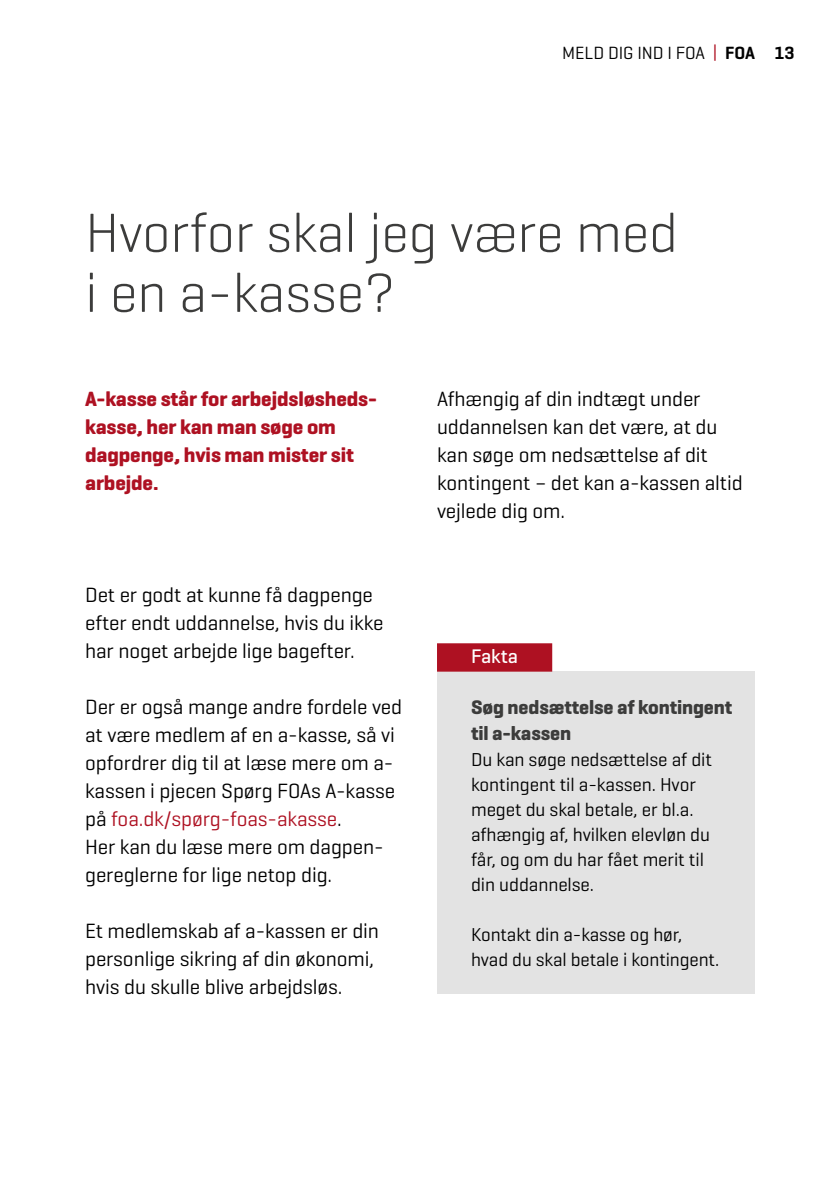
<style>
.page{position:relative;width:840px;height:1191px;background:#fff}
.page>*{position:absolute;margin:0;border:0;box-sizing:border-box;transform-origin:0 0}
.t1{font:300 56px/60px "Geogrotesque";letter-spacing:-.005em;color:#3c3c3b}
.t2{font:21px/28px "Geogrotesque";letter-spacing:-.005em;color:#000}
.t3{font:700 21px/28px "Geogrotesque";letter-spacing:-.005em;color:#ae1122}
.t4{font:700 20px/26px "Geogrotesque";letter-spacing:-.005em;color:#3c3c3b}
.t5{font:500 20px "Geogrotesque";color:#fff}
.t6{font:19px/25px "Geogrotesque";letter-spacing:-.005em;color:#000}
.t7{font:18px "Geogrotesque";letter-spacing:-.005em;color:#000}
.s1{color:#ae1122}
.s2{font-weight:600}
</style>
<div class="page">
<div style="left:437px;top:671px;width:317px;height:323px;background:#e3e3e3"></div>
<div style="left:437px;top:643px;width:115px;height:28px;background:#ae1122"></div>
<p class="t7" style="left:562px;top:42px;width:234px">MELD DIG IND I FOA <span class="s1">|</span> <span class="s2">FOA 13</span></p>
<h1 class="t1" style="left:85px;top:201px;width:594px">Hvorfor skal jeg være med i en a-kasse?</h1>
<p class="t3" style="left:85px;top:385px;width:293px">A-kasse står for arbejdsløsheds&shy;kasse, her kan man søge om dagpenge, hvis man mister sit arbejde.</p>
<p class="t2" style="left:85px;top:580px;width:300px">Det er godt at kunne få dagpenge efter endt uddannelse, hvis du ikke har noget arbejde lige bagefter.</p>
<p class="t2" style="left:85px;top:692px;width:318px">Der er også mange andre fordele ved at være medlem af en a-kasse, så vi opfordrer dig til at læse mere om a&shy;kassen i pjecen Spørg FOAs A-kasse på <span class="s1">foa.dk/spørg-foas-akasse</span>.<br>Her kan du læse mere om dagpen&shy;gereglerne for lige netop dig.</p>
<p class="t2" style="left:85px;top:916px;width:295px">Et medlemskab af a-kassen er din personlige sikring af din økonomi, hvis du skulle blive arbejdsløs.</p>
<p class="t2" style="left:437px;top:384px;width:307px">Afhængig af din indtægt under uddannelsen kan det være, at du kan søge om nedsættelse af dit kontingent – det kan a-kassen altid vejlede dig om.</p>
<p class="t5" style="left:471px;top:644px;width:48px">Fakta</p>
<p class="t4" style="left:471px;top:694px;width:262px">Søg nedsættelse af kontingent til a-kassen</p>
<p class="t6" style="left:471px;top:746px;width:242px">Du kan søge nedsættelse af dit kontingent til a-kassen. Hvor meget du skal betale, er bl.a. afhængig af, hvilken elevløn du får, og om du har fået merit til din uddannelse.</p>
<p class="t6" style="left:471px;top:921px;width:249px">Kontakt din a-kasse og hør, hvad du skal betale i kontingent.</p>
</div>
